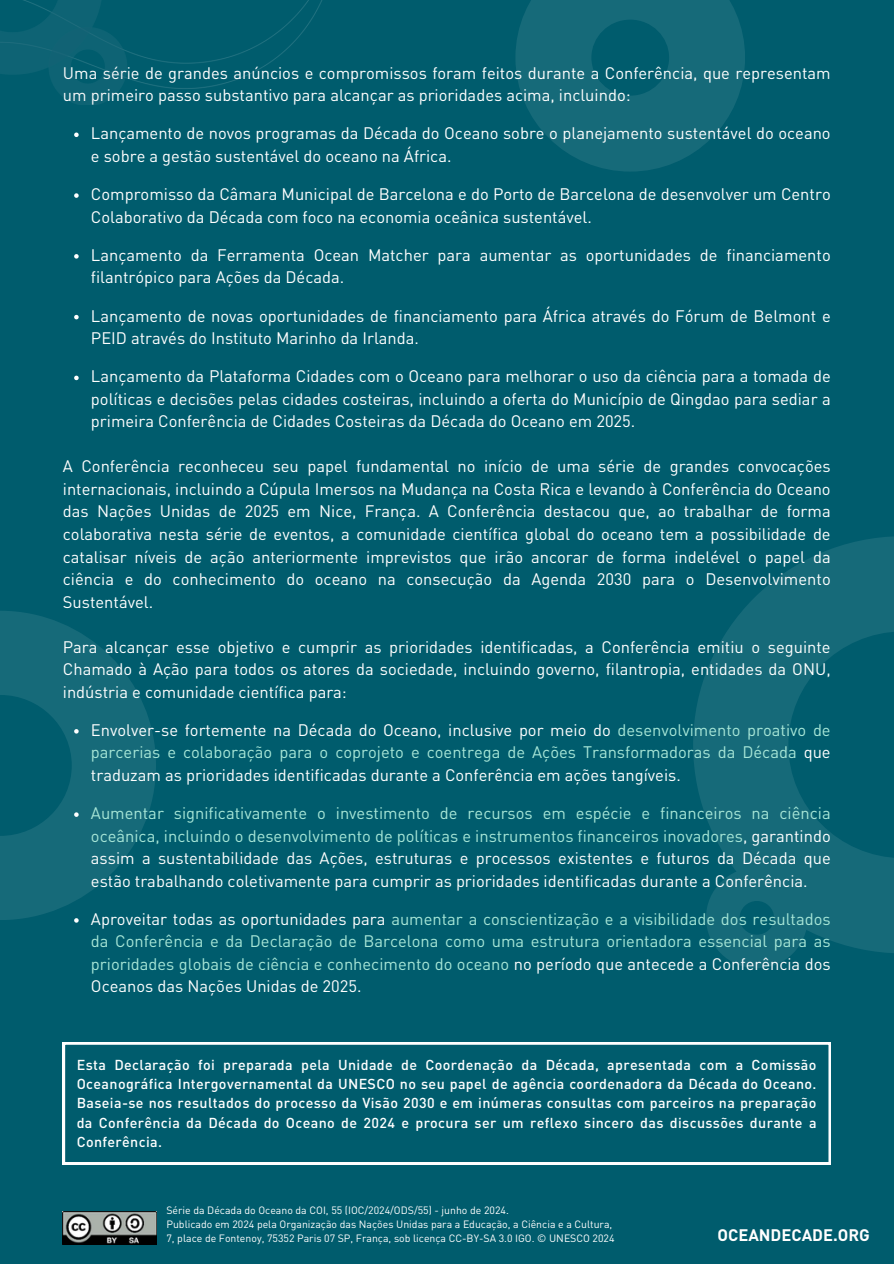
<style>
.page{position:relative;width:894px;height:1264px;background:#fff}
.page>*{position:absolute;margin:0;border:0;box-sizing:border-box;transform-origin:0 0}
.t1{font:16.5px/22.5px "DIN Pro";color:#fff}
.t2{font:16.5px/22.5px "DIN Pro";color:#a7e6d7;text-align:justify}
.t3{font:700 16.5px "DIN Pro";color:#fff}
.t4{font:500 14.25px/19.2px "DIN Pro";letter-spacing:.025em;color:#fff;text-align:justify}
.t5{font:10.5px "DIN Pro";color:#fff}
.s1{color:#a7e6d7}
.s2{color:#fff}
</style>
<div class="page">
<div style="left:0;top:0;width:893px;height:1263px;background:#005c6d"></div>
<svg style="left:693px;top:536px;width:200px;height:417px;fill:#166a79"></svg>
<svg style="left:705px;top:867px;width:102px;height:101px"></svg>
<svg style="left:515px;top:0;width:229px;height:172px"></svg>
<svg style="left:0;top:611px;width:156px;height:309px;fill:#166a79"></svg>
<svg style="left:74px;top:132px;width:5px;height:5px"></svg>
<svg style="left:74px;top:193px;width:5px;height:5px"></svg>
<svg style="left:74px;top:254px;width:5px;height:4px"></svg>
<svg style="left:74px;top:315px;width:5px;height:4px"></svg>
<svg style="left:74px;top:375px;width:5px;height:5px"></svg>
<svg style="left:74px;top:729px;width:5px;height:4px"></svg>
<svg style="left:74px;top:812px;width:5px;height:4px"></svg>
<svg style="left:74px;top:918px;width:5px;height:4px"></svg>
<img style="left:0;top:0;width:322px;height:105px">
<svg style="left:63px;top:1042px;width:767px;height:122px"></svg>
<img style="left:63px;top:1211px;width:93px;height:33px">
<p class="t1" style="left:63px;top:61px;width:769px">Uma série de grandes anúncios e compromissos foram feitos durante a Conferência, que representam um primeiro passo substantivo para alcançar as prioridades acima, incluindo:</p>
<h2 class="t1" style="left:91px;top:122px;width:741px">Lançamento de novos programas da Década do Oceano sobre o planejamento sustentável do oceano e sobre a gestão sustentável do oceano na África.</h2>
<p class="t1" style="left:91px;top:182px;width:741px">Compromisso da Câmara Municipal de Barcelona e do Porto de Barcelona de desenvolver um Centro<br>Colaborativo da Década com foco na economia oceânica sustentável.</p>
<p class="t1" style="left:91px;top:243px;width:741px">Lançamento da Ferramenta Ocean Matcher para aumentar as oportunidades de financiamento filantrópico para Ações da Década.</p>
<p class="t1" style="left:91px;top:304px;width:741px">Lançamento de novas oportunidades de financiamento para África através do Fórum de Belmont e<br>PEID através do Instituto Marinho da Irlanda.</p>
<p class="t1" style="left:91px;top:365px;width:741px;text-align:justify">Lançamento da Plataforma Cidades com o Oceano para melhorar o uso da ciência para a tomada de políticas e decisões pelas cidades costeiras, incluindo a oferta do Município de Qingdao para sediar a primeira Conferência de Cidades Costeiras da Década do Oceano em 2025.</p>
<p class="t1" style="left:63px;top:455px;width:769px;text-align:justify">A Conferência reconheceu seu papel fundamental no início de uma série de grandes convocações internacionais, incluindo a Cúpula Imersos na Mudança na Costa Rica e levando à Conferência do Oceano das Nações Unidas de 2025 em Nice, França. A Conferência destacou que, ao trabalhar de forma colaborativa nesta série de eventos, a comunidade científica global do oceano tem a possibilidade de catalisar níveis de ação anteriormente imprevistos que irão ancorar de forma indelével o papel da ciência e do conhecimento do oceano na consecução da Agenda 2030 para o Desenvolvimento Sustentável.</p>
<h2 class="t1" style="left:63px;top:635px;width:769px;text-align:justify">Para alcançar esse objetivo e cumprir as prioridades identificadas, a Conferência emitiu o seguinte Chamado à Ação para todos os atores da sociedade, incluindo governo, filantropia, entidades da ONU, indústria e comunidade científica para:</h2>
<h2 class="t1" style="left:91px;top:718px;width:741px;text-align:justify">Envolver-se fortemente na Década do Oceano, inclusive por meio do <span class="s1">desenvolvimento proativo de parcerias e colaboração para o coprojeto e coentrega de Ações Transformadoras da Década</span> que traduzam as prioridades identificadas durante a Conferência em ações tangíveis.</h2>
<p class="t1" style="left:91px;top:801px;width:741px;text-align:justify"><span class="s1">Aumentar significativamente o investimento de recursos em espécie e financeiros na ciência oceânica, incluindo o desenvolvimento de políticas e instrumentos financeiros inovadores</span>, garantindo assim a sustentabilidade das Ações, estruturas e processos existentes e futuros da Década que estão trabalhando coletivamente para cumprir as prioridades identificadas durante a Conferência.</p>
<p class="t2" style="left:91px;top:907px;width:741px"><span class="s2">Aproveitar todas as oportunidades para</span> aumentar a conscientização e a visibilidade dos resultados da Conferência e da Declaração de Barcelona como uma estrutura orientadora essencial para as prioridades globais de ciência e conhecimento do oceano <span class="s2">no período que antecede a Conferência dos Oceanos das Nações Unidas de 2025.</span></p>
<p class="t4" style="left:77px;top:1054px;width:741px">Esta Declaração foi preparada pela Unidade de Coordenação da Década, apresentada com a Comissão Oceanográfica Intergovernamental da UNESCO no seu papel de agência coordenadora da Década do Oceano.<br>Baseia-se nos resultados do processo da Visão 2030 e em inúmeras consultas com parceiros na preparação da Conferência da Década do Oceano de 2024 e procura ser um reflexo sincero das discussões durante a Conferência.</p>
<p class="t5" style="left:166px;top:1203px;width:344px">Série da Década do Oceano da COI, 55 (IOC/2024/ODS/55) - junho de 2024.</p>
<p class="t5" style="left:166px;top:1217px;width:447px">Publicado em 2024 pela Organização das Nações Unidas para a Educação, a Ciência e a Cultura,</p>
<p class="t5" style="left:166px;top:1231px;width:449px">7, place de Fontenoy, 75352 Paris 07 SP, França, sob licença CC-BY-SA 3.0 IGO. © UNESCO 2024</p>
<p class="t3" style="left:717px;top:1223px;width:154px">OCEANDECADE.ORG</p>
</div>
